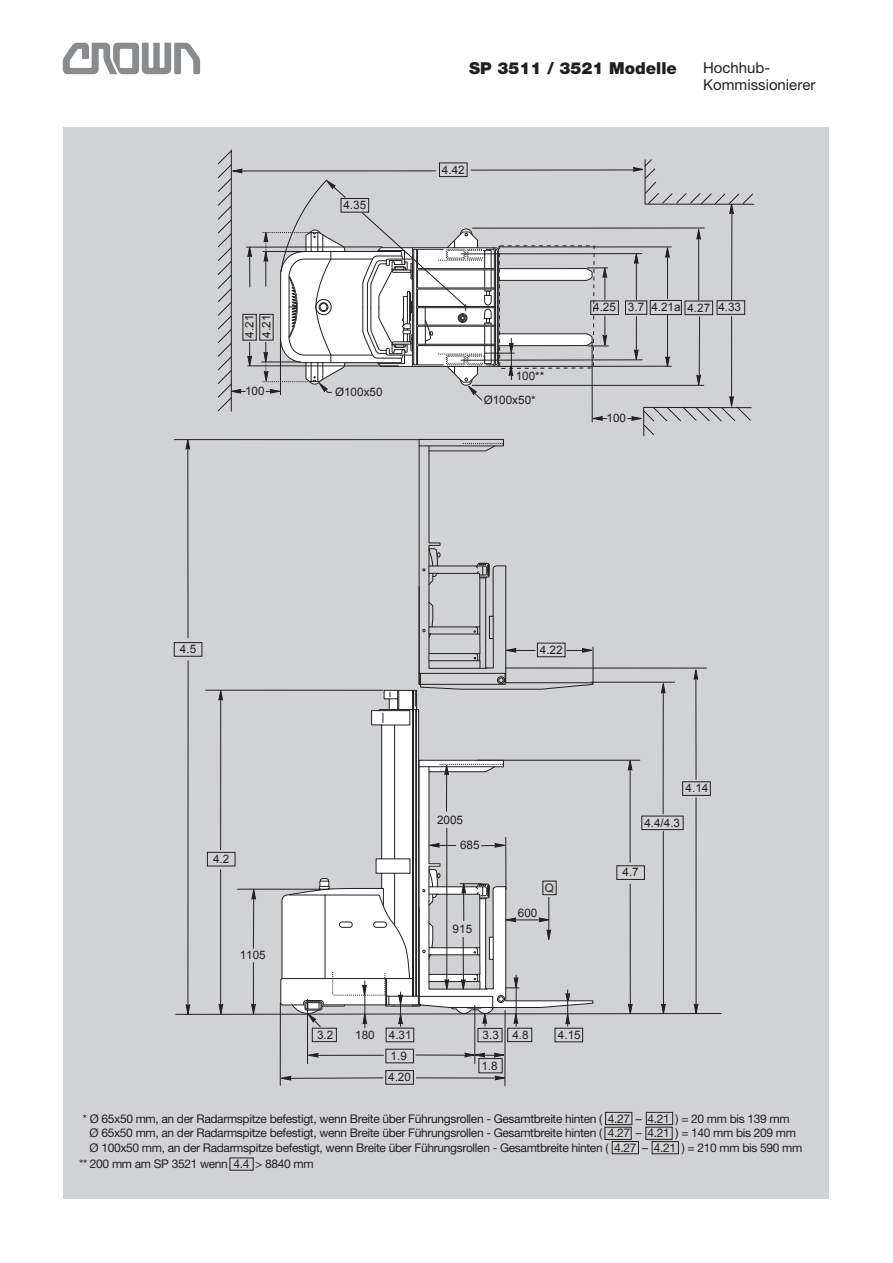
<style>
.page{position:relative;width:893px;height:1263px;background:#fff}
.page>*{position:absolute;margin:0;border:0;box-sizing:border-box;transform-origin:0 0}
.t1{font:63px "Crownlogo TT";color:#888c8f}
.t2{font:900 16.5px "Helvetica Neue";color:#231f20}
.t3{font:15px/16.5px "Helvetica Neue";color:#231f20}
.t4{font:12px/14.4px "Helvetica Neue";letter-spacing:-.03em;color:#231f20}
.t5{font:11.7px "Arial";color:#231f20}
</style>
<div class="page">
<div style="left:64px;top:128px;width:765px;height:1071px;background:#d1d2d4"></div>
<svg style="left:280px;top:689px;width:140px;height:70px"></svg>
<hr style="left:412px;top:690px;width:1px;height:306px;background:#231f20">
<hr style="left:413px;top:690px;width:1px;height:306px;background:#231f20">
<hr style="left:415px;top:710px;width:1px;height:286px;background:#231f20">
<hr style="left:416px;top:710px;width:1px;height:286px;background:#231f20">
<hr style="left:394px;top:725px;width:1px;height:133px;background:#231f20">
<div style="left:507px;top:1028px;width:25px;height:14px;border:1px solid #231f20"></div>
<div style="left:478px;top:1028px;width:24px;height:14px;border:1px solid #231f20"></div>
<div style="left:312px;top:1028px;width:25px;height:14px;border:1px solid #231f20"></div>
<hr style="left:188px;top:661px;width:1px;height:345px;background:#231f20">
<hr style="left:220px;top:699px;width:1px;height:151px;background:#231f20">
<div style="left:174px;top:642px;width:28px;height:14px;border:1px solid #231f20"></div>
<svg style="left:219px;top:691px;width:4px;height:9px"></svg>
<hr style="left:206px;top:690px;width:177px;height:1px;background:#231f20">
<hr style="left:287px;top:1078px;width:96px;height:1px;background:#231f20">
<div style="left:386px;top:1070px;width:28px;height:14px;border:1px solid #231f20"></div>
<svg style="left:281px;top:1076px;width:10px;height:4px"></svg>
<hr style="left:416px;top:1078px;width:82px;height:1px;background:#231f20">
<svg style="left:495px;top:1076px;width:10px;height:4px"></svg>
<hr style="left:174px;top:439px;width:246px;height:1px;background:#231f20">
<hr style="left:188px;top:448px;width:1px;height:190px;background:#231f20">
<svg style="left:186px;top:439px;width:4px;height:10px"></svg>
<hr style="left:663px;top:692px;width:1px;height:122px;background:#231f20">
<svg style="left:661px;top:683px;width:4px;height:10px"></svg>
<hr style="left:592px;top:682px;width:83px;height:1px;background:#231f20">
<hr style="left:506px;top:668px;width:200px;height:1px;background:#231f20">
<hr style="left:696px;top:679px;width:1px;height:100px;background:#231f20">
<svg style="left:694px;top:670px;width:4px;height:9px"></svg>
<div style="left:555px;top:1028px;width:28px;height:14px;border:1px solid #231f20"></div>
<hr style="left:505px;top:1010px;width:1px;height:76px;background:#231f20">
<hr style="left:307px;top:999px;width:1px;height:64px;background:#231f20">
<hr style="left:280px;top:1003px;width:1px;height:82px;background:#231f20">
<hr style="left:315px;top:1055px;width:69px;height:1px;background:#231f20">
<div style="left:386px;top:1049px;width:28px;height:14px;border:1px solid #231f20"></div>
<svg style="left:308px;top:1053px;width:10px;height:4px"></svg>
<hr style="left:416px;top:1055px;width:50px;height:1px;background:#231f20">
<hr style="left:475px;top:1005px;width:1px;height:58px;background:#231f20">
<div style="left:479px;top:1058px;width:23px;height:15px;border:1px solid #231f20"></div>
<svg style="left:465px;top:1053px;width:39px;height:4px"></svg>
<hr style="left:472px;top:385px;width:232px;height:1px;background:#231f20">
<hr style="left:667px;top:315px;width:1px;height:46px;background:#231f20">
<hr style="left:636px;top:317px;width:1px;height:42px;background:#231f20">
<hr style="left:667px;top:249px;width:1px;height:50px;background:#231f20">
<hr style="left:472px;top:228px;width:232px;height:1px;background:#231f20">
<hr style="left:636px;top:254px;width:1px;height:46px;background:#231f20">
<svg style="left:666px;top:248px;width:3px;height:9px"></svg>
<svg style="left:634px;top:254px;width:4px;height:9px"></svg>
<svg style="left:666px;top:357px;width:3px;height:9px"></svg>
<svg style="left:634px;top:350px;width:4px;height:9px"></svg>
<div style="left:590px;top:301px;width:29px;height:14px;border:1px solid #231f20"></div>
<div style="left:625px;top:301px;width:22px;height:14px;border:1px solid #231f20"></div>
<div style="left:650px;top:300px;width:32px;height:15px;border:1px solid #231f20"></div>
<hr style="left:499px;top:247px;width:172px;height:1px;background:#231f20">
<div style="left:243px;top:314px;width:14px;height:26px;border:1px solid #231f20"></div>
<hr style="left:246px;top:247px;width:136px;height:1px;background:#231f20">
<hr style="left:248px;top:366px;width:151px;height:1px;background:#231f20">
<hr style="left:238px;top:171px;width:198px;height:1px;background:#231f20">
<div style="left:439px;top:163px;width:28px;height:14px;border:1px solid #231f20"></div>
<hr style="left:471px;top:170px;width:162px;height:1px;background:#231f20">
<hr style="left:699px;top:317px;width:1px;height:60px;background:#231f20">
<hr style="left:698px;top:238px;width:1px;height:62px;background:#231f20">
<svg style="left:697px;top:229px;width:4px;height:10px"></svg>
<svg style="left:697px;top:375px;width:4px;height:10px"></svg>
<div style="left:685px;top:301px;width:28px;height:14px;border:1px solid #231f20"></div>
<hr style="left:731px;top:316px;width:1px;height:81px;background:#231f20">
<hr style="left:731px;top:211px;width:1px;height:89px;background:#231f20">
<hr style="left:461px;top:253px;width:181px;height:1px;background:#231f20">
<hr style="left:461px;top:360px;width:181px;height:1px;background:#231f20">
<hr style="left:497px;top:366px;width:174px;height:1px;background:#231f20">
<div style="left:386px;top:1028px;width:28px;height:14px;border:1px solid #231f20"></div>
<svg style="left:378px;top:439px;width:216px;height:286px"></svg>
<svg style="left:218px;top:150px;width:34px;height:261px"></svg>
<hr style="left:592px;top:342px;width:1px;height:80px;background:#231f20">
<svg style="left:593px;top:417px;width:14px;height:3px"></svg>
<div style="left:717px;top:300px;width:28px;height:15px;border:1px solid #231f20"></div>
<svg style="left:262px;top:179px;width:346px;height:222px"></svg>
<svg style="left:175px;top:759px;width:547px;height:268px"></svg>
<div style="left:422px;top:980px;width:4px;height:10px;border:1px solid #fff"></div>
<svg style="left:628px;top:397px;width:124px;height:40px"></svg>
<svg style="left:633px;top:159px;width:121px;height:55px"></svg>
<div style="left:605px;top:1112px;width:27px;height:13px;border:1px solid #231f20"></div>
<div style="left:605px;top:1127px;width:26px;height:13px;border:1px solid #231f20"></div>
<div style="left:645px;top:1127px;width:27px;height:13px;border:1px solid #231f20"></div>
<div style="left:612px;top:1141px;width:27px;height:13px;border:1px solid #231f20"></div>
<div style="left:652px;top:1141px;width:27px;height:13px;border:1px solid #231f20"></div>
<div style="left:646px;top:1112px;width:27px;height:13px;border:1px solid #231f20"></div>
<h1 class="t1" style="left:60px;top:16px;width:150px">C</h1>
<p class="t5" style="left:242px;top:338px;width:24px;rotate:-90deg">4.21</p>
<p class="t5" style="left:259px;top:338px;width:24px;rotate:-90deg">4.21</p>
<p class="t5" style="left:245px;top:383px;width:21px">100</p>
<p class="t5" style="left:343px;top:197px;width:24px">4.35</p>
<p class="t5" style="left:335px;top:384px;width:49px">Ø100x50</p>
<h2 class="t2" style="left:469px;top:62px;width:209px">SP 3511 / 3521 Modelle</h2>
<p class="t3" style="left:703px;top:61px;width:114px">Hochhub-<br>Kommissionierer</p>
<p class="t5" style="left:442px;top:162px;width:24px">4.42</p>
<p class="t5" style="left:516px;top:368px;width:30px">100**</p>
<p class="t5" style="left:484px;top:392px;width:54px">Ø100x50*</p>
<p class="t5" style="left:687px;top:300px;width:55px">4.27 4.33</p>
<p class="t5" style="left:593px;top:300px;width:89px">4.25 3.7 4.21a</p>
<p class="t5" style="left:607px;top:411px;width:21px">100</p>
<p class="t5" style="left:180px;top:641px;width:18px">4.5</p>
<p class="t5" style="left:213px;top:851px;width:18px">4.2</p>
<p class="t5" style="left:240px;top:947px;width:28px">1105</p>
<p class="t5" style="left:540px;top:642px;width:24px">4.22</p>
<p class="t5" style="left:437px;top:812px;width:28px">2005</p>
<p class="t5" style="left:460px;top:837px;width:21px">685</p>
<p class="t5" style="left:455px;top:935px;width:21px;rotate:-90deg">915</p>
<p class="t5" style="left:453px;top:921px;width:21px">915</p>
<p class="t5" style="left:518px;top:906px;width:21px">600</p>
<p class="t5" style="left:545px;top:880px;width:11px">Q</p>
<p class="t5" style="left:355px;top:1027px;width:58px">180 4.31</p>
<p class="t5" style="left:512px;top:1027px;width:18px">4.8</p>
<p class="t5" style="left:558px;top:1027px;width:24px">4.15</p>
<p class="t5" style="left:391px;top:1048px;width:18px">1.9</p>
<p class="t5" style="left:481px;top:1058px;width:18px">1.8</p>
<p class="t5" style="left:317px;top:1027px;width:18px">3.2</p>
<p class="t5" style="left:483px;top:1027px;width:18px">3.3</p>
<p class="t5" style="left:388px;top:1069px;width:24px">4.20</p>
<p class="t5" style="left:686px;top:780px;width:24px">4.14</p>
<p class="t5" style="left:644px;top:815px;width:37px">4.4/4.3</p>
<p class="t5" style="left:622px;top:864px;width:18px">4.7</p>
<p class="t4" style="left:90px;top:1112px;width:714px;text-indent:-7px">* Ø 65x50 mm, an der Radarmspitze befestigt, wenn Breite über Führungsrollen - Gesamtbreite hinten ( 4.27 – 4.21 ) = 20 mm bis 139 mm<br>Ø 65x50 mm, an der Radarmspitze befestigt, wenn Breite über Führungsrollen - Gesamtbreite hinten ( 4.27 – 4.21 ) = 140 mm bis 209 mm<br>Ø 100x50 mm, an der Radarmspitze befestigt, wenn Breite über Führungsrollen - Gesamtbreite hinten ( 4.27 – 4.21 ) = 210 mm bis 590 mm</p>
<p class="t4" style="left:79px;top:1158px;width:236px">** 200 mm am SP 3521 wenn 4.4 &gt; 8840 mm</p>
</div>
